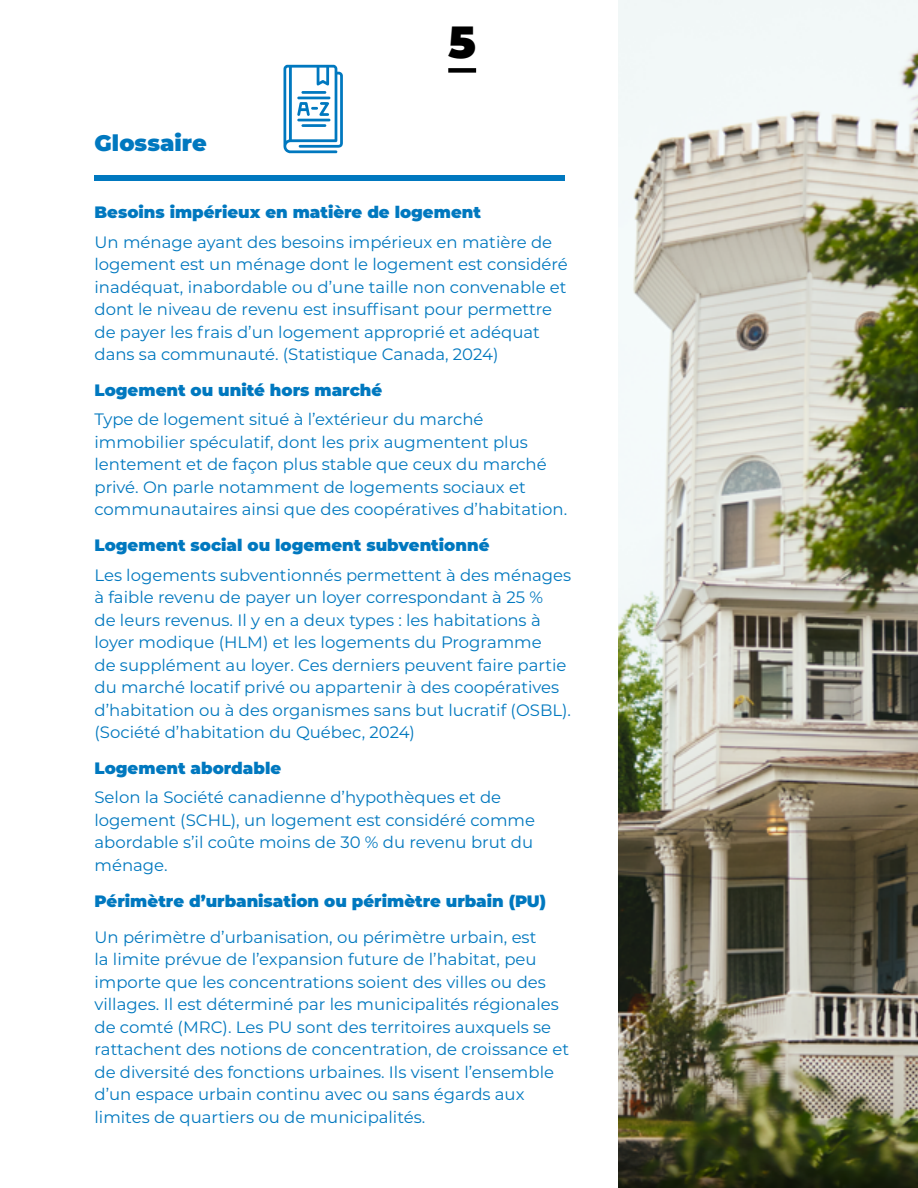
<style>
.page{position:relative;width:918px;height:1188px;background:#fff}
.page>*{position:absolute;margin:0;border:0;box-sizing:border-box;transform-origin:0 0}
.t1{font:900 45px "Montserrat";color:#000}
.t2{font:900 22.5px "Montserrat";color:#0078bf}
.t3{font:16.5px/22.5px "Montserrat";color:#0078bf}
.t4{font:900 16.5px "Montserrat";color:#0078bf}
</style>
<div class="page">
<img style="left:619px;top:0;width:299px;height:1144px">
<svg style="left:619px;top:1144px;width:299px;height:44px;background:#2c3113"></svg>
<div style="left:448px;top:68px;width:28px;height:5px;background:#000"></div>
<div style="left:94px;top:175px;width:471px;height:5px;background:#0078bf"></div>
<svg style="left:283px;top:65px;width:60px;height:88px"></svg>
<h1 class="t2" style="left:94px;top:126px;width:114px">Glossaire</h1>
<p class="t1" style="left:448px;top:9px;width:29px">5</p>
<p class="t4" style="left:94px;top:200px;width:388px">Besoins impérieux en matière de logement</p>
<p class="t3" style="left:94px;top:230px;width:475px">Un ménage ayant des besoins impérieux en matière de logement est un ménage dont le logement est considéré inadéquat, inabordable ou d’une taille non convenable et dont le niveau de revenu est insuffisant pour permettre de payer les frais d’un logement approprié et adéquat dans sa communauté. (Statistique Canada, 2024)</p>
<p class="t4" style="left:94px;top:378px;width:289px">Logement ou unité hors marché</p>
<p class="t3" style="left:94px;top:408px;width:474px">Type de logement situé à l’extérieur du marché immobilier spéculatif, dont les prix augmentent plus lentement et de façon plus stable que ceux du marché privé. On parle notamment de logements sociaux et communautaires ainsi que des coopératives d’habitation.</p>
<p class="t4" style="left:94px;top:533px;width:397px">Logement social ou logement subventionné</p>
<p class="t3" style="left:94px;top:563px;width:478px">Les logements subventionnés permettent à des ménages à faible revenu de payer un loyer correspondant à 25 %<br>de leurs revenus. Il y en a deux types : les habitations à loyer modique (HLM) et les logements du Programme<br>de supplément au loyer. Ces derniers peuvent faire partie du marché locatif privé ou appartenir à des coopératives d’habitation ou à des organismes sans but lucratif (OSBL). (Société d’habitation du Québec, 2024)</p>
<p class="t4" style="left:94px;top:756px;width:188px">Logement abordable</p>
<p class="t3" style="left:94px;top:786px;width:442px">Selon la Société canadienne d’hypothèques et de logement (SCHL), un logement est considéré comme abordable s’il coûte moins de 30 % du revenu brut du ménage.</p>
<p class="t4" style="left:94px;top:889px;width:453px">Périmètre d’urbanisation ou périmètre urbain (PU)</p>
<p class="t3" style="left:94px;top:925px;width:476px">Un périmètre d’urbanisation, ou périmètre urbain, est<br>la limite prévue de l’expansion future de l’habitat, peu importe que les concentrations soient des villes ou des villages. Il est déterminé par les municipalités régionales de comté (MRC). Les PU sont des territoires auxquels se rattachent des notions de concentration, de croissance et de diversité des fonctions urbaines. Ils visent l’ensemble d’un espace urbain continu avec ou sans égards aux limites de quartiers ou de municipalités.</p>
</div>
